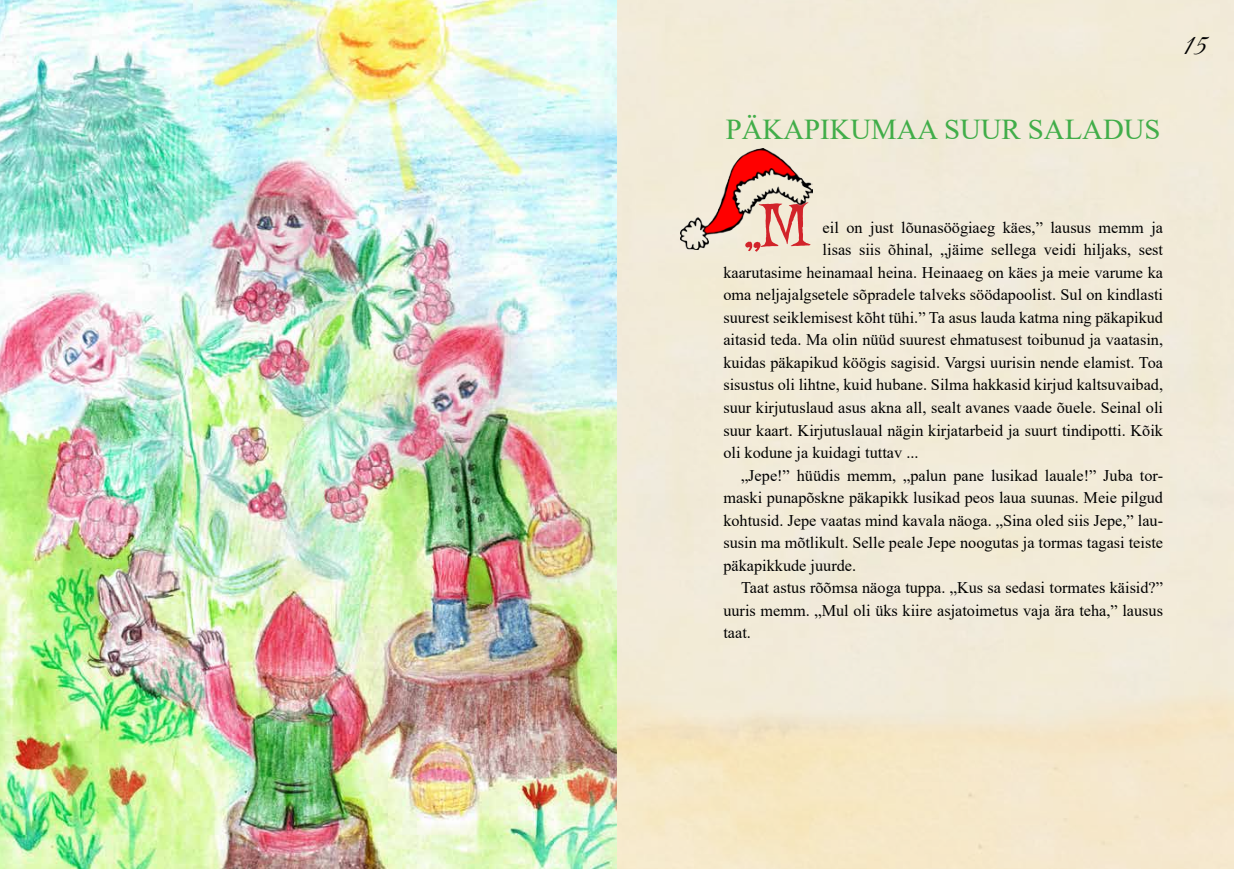
<style>
.page{position:relative;width:1234px;height:869px;background:#fff}
.page>*{position:absolute;margin:0;border:0;box-sizing:border-box;transform-origin:0 0}
.t1{font:60px "Griffy";color:#d2232a}
.t2{font:30px "Great Vibes";color:#000}
.t3{font:28.75px "Times New Roman";color:#41ad49}
.t4{font:16.25px "Times New Roman";color:#000}
</style>
<div class="page">
<img style="left:617px;top:0;width:616px;height:868px">
<img style="left:0;top:0;width:617px;height:868px">
<img style="left:680px;top:149px;width:131px;height:100px">
<h3 class="t3" style="left:725px;top:109px;width:436px">PÄKAPIKUMAA SUUR SALADUS</h3>
<h2 class="t2" style="left:1182px;top:29px;width:26px">15</h2>
<h1 class="t1" style="left:744px;top:190px;width:65px">„M</h1>
<p class="t4" style="left:822px;top:216px;width:342px">eil on just lõunasöögiaeg käes,” lausus memm ja</p>
<p class="t4" style="left:822px;top:238px;width:342px">lisas siis õhinal, „jäime sellega veidi hiljaks, sest</p>
<p class="t4" style="left:723px;top:261px;width:441px">kaarutasime heinamaal heina. Heinaaeg on käes ja meie varume ka</p>
<p class="t4" style="left:723px;top:283px;width:441px">oma neljajalgsetele sõpradele talveks söödapoolist. Sul on kindlasti</p>
<p class="t4" style="left:723px;top:306px;width:441px">suurest seiklemisest kõht tühi.” Ta asus lauda katma ning päkapikud</p>
<p class="t4" style="left:723px;top:328px;width:441px">aitasid teda. Ma olin nüüd suurest ehmatusest toibunud ja vaatasin,</p>
<p class="t4" style="left:723px;top:351px;width:441px">kuidas päkapikud köögis sagisid. Vargsi uurisin nende elamist. Toa</p>
<p class="t4" style="left:723px;top:373px;width:441px">sisustus oli lihtne, kuid hubane. Silma hakkasid kirjud kaltsuvaibad,</p>
<p class="t4" style="left:723px;top:396px;width:441px">suur kirjutuslaud asus akna all, sealt avanes vaade õuele. Seinal oli</p>
<p class="t4" style="left:723px;top:418px;width:441px">suur kaart. Kirjutuslaual nägin kirjatarbeid ja suurt tindipotti. Kõik</p>
<p class="t4" style="left:723px;top:441px;width:196px">oli kodune ja kuidagi tuttav ...</p>
<p class="t4" style="left:741px;top:463px;width:423px">„Jepe!” hüüdis memm, „palun pane lusikad lauale!” Juba tor-</p>
<p class="t4" style="left:723px;top:486px;width:441px">maski punapõskne päkapikk lusikad peos laua suunas. Meie pilgud</p>
<p class="t4" style="left:723px;top:508px;width:441px">kohtusid. Jepe vaatas mind kavala näoga. „Sina oled siis Jepe,” lau-</p>
<p class="t4" style="left:723px;top:531px;width:441px">susin ma mõtlikult. Selle peale Jepe noogutas ja tormas tagasi teiste</p>
<p class="t4" style="left:723px;top:553px;width:134px">päkapikkude juurde.</p>
<p class="t4" style="left:741px;top:576px;width:423px">Taat astus rõõmsa näoga tuppa. „Kus sa sedasi tormates käisid?”</p>
<p class="t4" style="left:723px;top:598px;width:441px">uuris memm. „Mul oli üks kiire asjatoimetus vaja ära teha,” lausus</p>
<p class="t4" style="left:723px;top:621px;width:29px">taat.</p>
</div>
